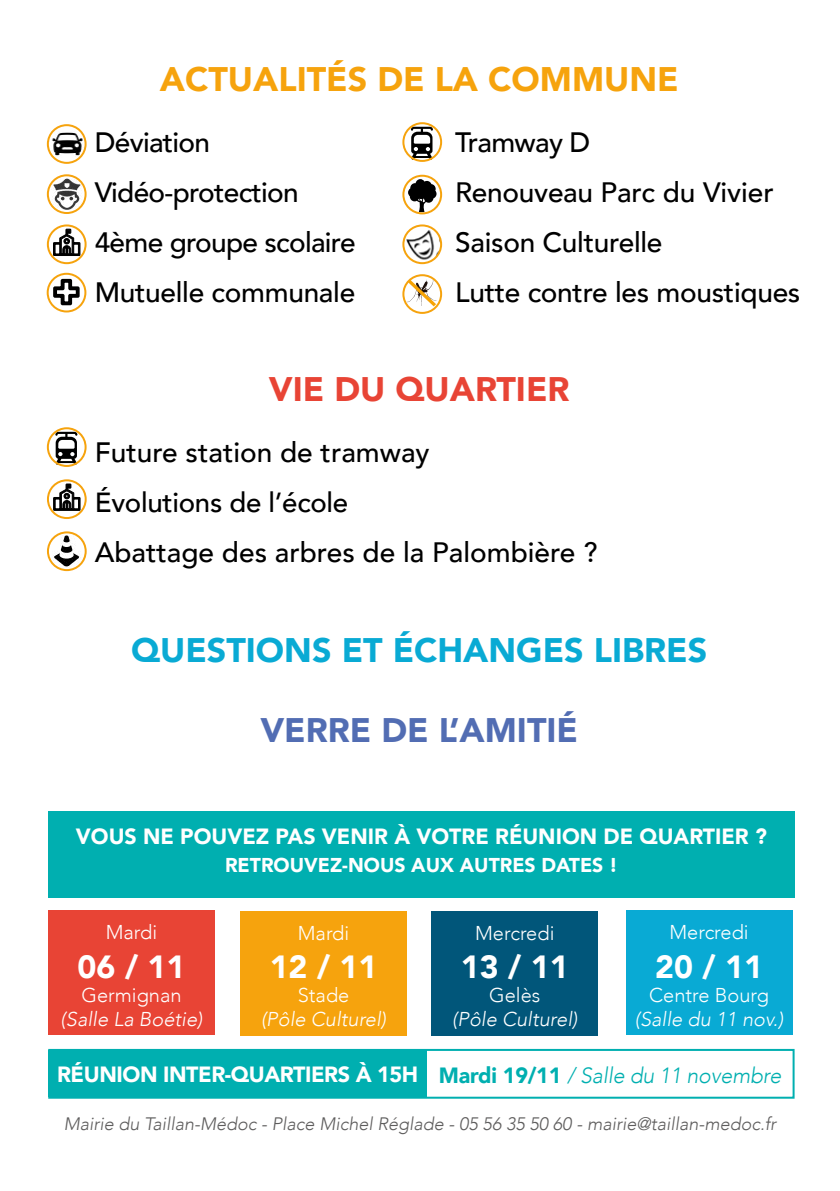
<style>
.page{position:relative;width:840px;height:1191px;background:#fff}
.page>*{position:absolute;margin:0;border:0;box-sizing:border-box;transform-origin:0 0}
.t1{font:900 34px "Avenir";color:#09aad4}
.t2{font:900 34px "Avenir";color:#f6a30d}
.t3{font:900 34px "Avenir";color:#526db3}
.t4{font:900 34px "Avenir";color:#e84435}
.t5{font:900 32px "Avenir";color:#fff}
.t6{font:500 28px "Avenir";letter-spacing:-.01em;color:#000}
.t7{font:500 27.6px "Avenir";letter-spacing:-.01em;color:#000}
.t8{font:900 22px "Avenir";letter-spacing:-.02em;color:#fff}
.t9{font:900 22px "Avenir";color:#fff}
.t10{font:italic 300 20px "Avenir";color:#fff}
.t11{font:300 20px "Avenir";color:#fff}
.t12{font:900 20px "Avenir";color:#fff}
.t13{font:italic 300 18px "Avenir";color:#5e5d5d}
.s1{color:#00afb0}
.s2{font-weight:300;font-style:italic;color:#00afb0}
</style>
<div class="page">
<div style="left:48px;top:810px;width:746px;height:87px;background:#00afb0"></div>
<div style="left:48px;top:910px;width:167px;height:125px;background:#e84435"></div>
<div style="left:625px;top:910px;width:167px;height:125px;background:#09aad4"></div>
<div style="left:431px;top:910px;width:166px;height:125px;background:#01567a"></div>
<div style="left:48px;top:1049px;width:746px;height:49px;border:2px solid #00afb0"></div>
<div style="left:48px;top:1050px;width:379px;height:47px;background:#00afb0"></div>
<div style="left:240px;top:910px;width:166px;height:125px;background:#f6a30d"></div>
<img style="left:405px;top:227px;width:36px;height:36px">
<div style="left:402px;top:224px;width:40px;height:40px;border:2px solid #f6a30d;border-radius:50%"></div>
<img style="left:51px;top:178px;width:31px;height:32px">
<div style="left:47px;top:174px;width:40px;height:40px;border:2px solid #f6a30d;border-radius:50%"></div>
<img style="left:49px;top:130px;width:35px;height:28px">
<div style="left:47px;top:124px;width:40px;height:40px;border:2px solid #f6a30d;border-radius:50%"></div>
<img style="left:52px;top:534px;width:29px;height:34px">
<div style="left:47px;top:531px;width:40px;height:40px;border:2px solid #f6a30d;border-radius:50%"></div>
<svg style="left:406px;top:279px;width:30px;height:27px"></svg>
<div style="left:402px;top:274px;width:40px;height:40px;border:2px solid #f6a30d;border-radius:50%"></div>
<svg style="left:410px;top:127px;width:22px;height:33px"></svg>
<div style="left:402px;top:122px;width:40px;height:40px;border:2px solid #f6a30d;border-radius:50%"></div>
<svg style="left:408px;top:179px;width:28px;height:33px"></svg>
<div style="left:402px;top:175px;width:40px;height:39px;border:2px solid #f6a30d;border-radius:50%"></div>
<svg style="left:52px;top:278px;width:29px;height:28px"></svg>
<div style="left:47px;top:273px;width:39px;height:39px;border:2px solid #f6a30d;border-radius:50%"></div>
<div style="left:47px;top:224px;width:40px;height:40px;border:2px solid #f6a30d;border-radius:50%"></div>
<svg style="left:52px;top:228px;width:29px;height:28px"></svg>
<svg style="left:55px;top:432px;width:22px;height:33px"></svg>
<div style="left:47px;top:427px;width:40px;height:40px;border:2px solid #f6a30d;border-radius:50%"></div>
<div style="left:47px;top:479px;width:40px;height:40px;border:2px solid #f6a30d;border-radius:50%"></div>
<svg style="left:53px;top:483px;width:28px;height:28px"></svg>
<p class="t2" style="left:160px;top:50px;width:520px">ACTUALITÉS DE LA COMMUNE</p>
<p class="t6" style="left:95px;top:118px;width:117px">Déviation</p>
<p class="t6" style="left:455px;top:118px;width:136px">Tramway D</p>
<p class="t6" style="left:95px;top:168px;width:205px">Vidéo-protection</p>
<p class="t6" style="left:455px;top:168px;width:320px">Renouveau Parc du Vivier</p>
<p class="t6" style="left:95px;top:218px;width:262px">4ème groupe scolaire</p>
<p class="t6" style="left:455px;top:218px;width:209px">Saison Culturelle</p>
<p class="t6" style="left:95px;top:268px;width:262px">Mutuelle communale</p>
<p class="t6" style="left:455px;top:268px;width:346px">Lutte contre les moustiques</p>
<p class="t4" style="left:269px;top:359px;width:302px">VIE DU QUARTIER</p>
<p class="t6" style="left:95px;top:428px;width:336px">Future station de tramway</p>
<p class="t7" style="left:95px;top:478px;width:255px">Évolutions de l’école</p>
<p class="t6" style="left:95px;top:528px;width:504px">Abattage des arbres de la Palombière ?</p>
<p class="t1" style="left:131px;top:621px;width:577px">QUESTIONS ET ÉCHANGES LIBRES</p>
<p class="t3" style="left:260px;top:701px;width:319px">VERRE DE L’AMITIÉ</p>
<p class="t9" style="left:76px;top:817px;width:692px">VOUS NE POUVEZ PAS VENIR À VOTRE RÉUNION DE QUARTIER ?</p>
<p class="t12" style="left:225px;top:848px;width:394px">RETROUVEZ-NOUS AUX AUTRES DATES !</p>
<p class="t11" style="left:106px;top:920px;width:53px">Mardi</p>
<p class="t5" style="left:78px;top:939px;width:109px">06 / 11</p>
<p class="t11" style="left:81px;top:983px;width:102px">Germignan</p>
<p class="t10" style="left:61px;top:1007px;width:143px">(Salle La Boétie)</p>
<p class="t11" style="left:297px;top:921px;width:53px">Mardi</p>
<p class="t5" style="left:269px;top:939px;width:109px">12 / 11</p>
<p class="t11" style="left:297px;top:983px;width:53px">Stade</p>
<p class="t10" style="left:261px;top:1007px;width:126px">(Pôle Culturel)</p>
<p class="t11" style="left:475px;top:921px;width:81px">Mercredi</p>
<p class="t5" style="left:460px;top:939px;width:109px">13 / 11</p>
<p class="t11" style="left:489px;top:983px;width:53px">Gelès</p>
<p class="t10" style="left:452px;top:1007px;width:126px">(Pôle Culturel)</p>
<p class="t11" style="left:669px;top:920px;width:81px">Mercredi</p>
<p class="t5" style="left:654px;top:939px;width:109px">20 / 11</p>
<p class="t11" style="left:648px;top:983px;width:121px">Centre Bourg</p>
<p class="t10" style="left:634px;top:1007px;width:150px">(Salle du 11 nov.)</p>
<p class="t8" style="left:57px;top:1055px;width:725px">RÉUNION INTER-QUARTIERS À 15H <span class="s1">Mardi 19/11</span> <span class="s2">/ Salle du 11 novembre</span></p>
<p class="t13" style="left:64px;top:1112px;width:713px">Mairie du Taillan-Médoc - Place Michel Réglade - 05 56 35 50 60 - mairie@taillan-medoc.fr</p>
</div>
